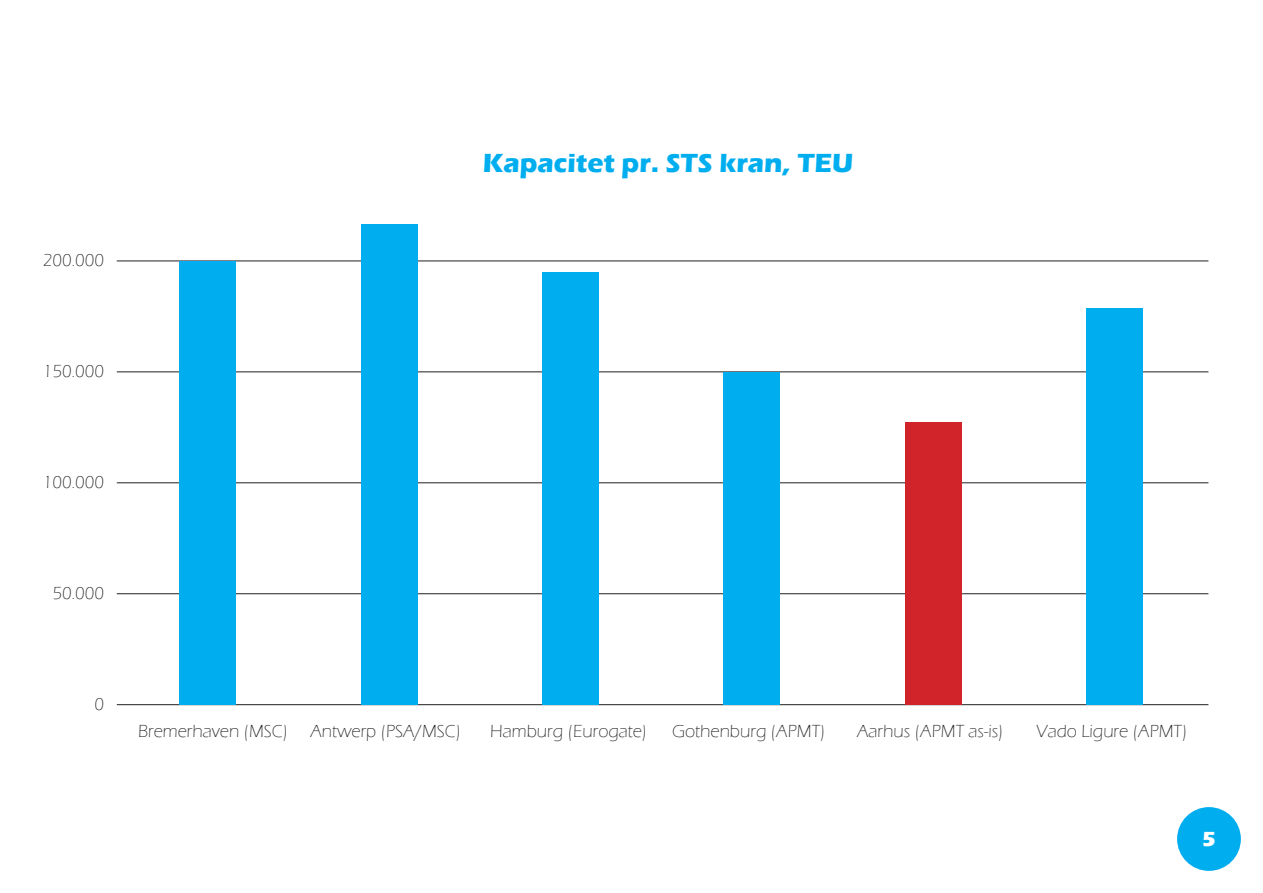
<style>
.page{position:relative;width:1263px;height:893px;background:#fff}
.page>*{position:absolute;margin:0;border:0;box-sizing:border-box;transform-origin:0 0}
.t1{font:700 27px "Eras ITC";color:#00aeef}
.t2{font:700 21px "Eras ITC";color:#fff}
.t3{font:300 18px "Eras ITC";color:#231f20}
</style>
<div class="page">
<hr style="left:117px;top:593px;width:1091px;height:1px;background:#231f20">
<hr style="left:117px;top:704px;width:1091px;height:1px;background:#231f20">
<hr style="left:117px;top:483px;width:1091px;height:1px;background:#231f20">
<hr style="left:117px;top:372px;width:1091px;height:1px;background:#231f20">
<hr style="left:117px;top:261px;width:1091px;height:1px;background:#231f20">
<div style="left:1086px;top:308px;width:57px;height:396px;background:#00aeef"></div>
<div style="left:179px;top:261px;width:57px;height:443px;background:#00aeef"></div>
<div style="left:361px;top:224px;width:56px;height:480px;background:#00aeef"></div>
<div style="left:542px;top:272px;width:57px;height:432px;background:#00aeef"></div>
<div style="left:724px;top:372px;width:56px;height:332px;background:#00aeef"></div>
<div style="left:905px;top:422px;width:57px;height:282px;background:#d1232a"></div>
<div style="left:1177px;top:807px;width:64px;height:64px;background:#00aeef;border-radius:50%"></div>
<p class="t3" style="left:43px;top:250px;width:63px">200.000</p>
<p class="t3" style="left:43px;top:361px;width:63px">150.000</p>
<p class="t1" style="left:483px;top:147px;width:372px">Kapacitet pr. STS kran, TEU</p>
<p class="t3" style="left:43px;top:472px;width:63px">100.000</p>
<p class="t3" style="left:52px;top:583px;width:53px">50.000</p>
<p class="t3" style="left:95px;top:694px;width:11px">0</p>
<p class="t3" style="left:138px;top:721px;width:324px">Bremerhaven (MSC) Antwerp (PSA/MSC)</p>
<p class="t3" style="left:490px;top:721px;width:158px">Hamburg (Eurogate)</p>
<p class="t3" style="left:672px;top:721px;width:155px">Gothenburg (APMT)</p>
<p class="t3" style="left:857px;top:721px;width:148px">Aarhus (APMT as-is)</p>
<p class="t3" style="left:1036px;top:721px;width:153px">Vado Ligure (APMT)</p>
<p class="t2" style="left:1202px;top:827px;width:15px">5</p>
</div>
